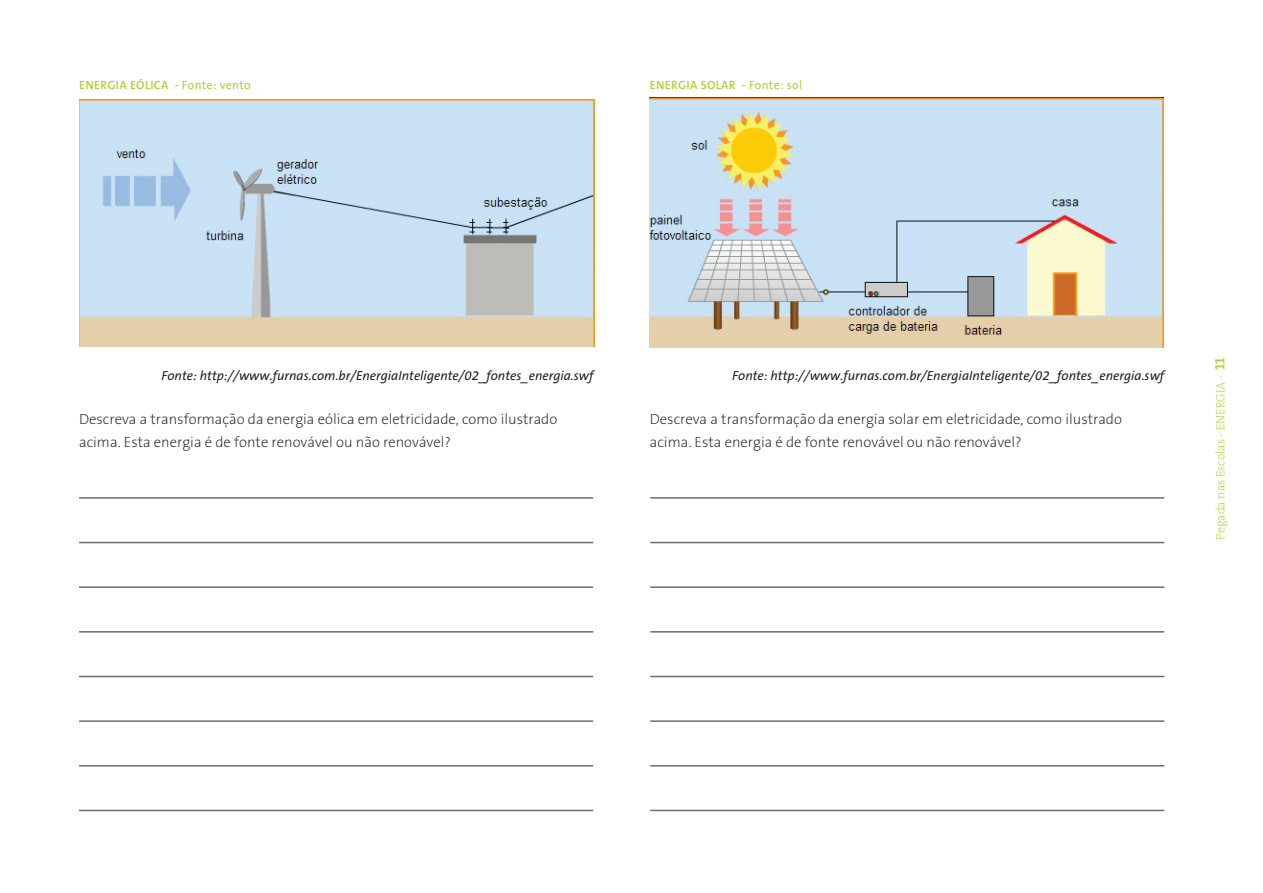
<style>
.page{position:relative;width:1263px;height:893px;background:#fff}
.page>*{position:absolute;margin:0;border:0;box-sizing:border-box;transform-origin:0 0}
.t1{font:200 14.7px/22.4px "The Sans B2";color:#231f20}
.t2{font:italic 13.2px "The Sans B5 Plain";color:#231f20}
.t3{font:600 12px "The Sans B6";letter-spacing:.025em;color:#aed036}
.t4{font:200 12px "The Serif 2";color:#aed036}
.s1{font-family:"The Sans B5 Plain";font-weight:400}
.s2{font-family:"The Serif 5";font-weight:400;font-size:18px}
</style>
<div class="page">
<hr style="left:79px;top:586px;width:514px;height:2px;background:#6c6d70">
<hr style="left:79px;top:631px;width:514px;height:2px;background:#6c6d70">
<hr style="left:79px;top:676px;width:514px;height:1px;background:#6c6d70">
<hr style="left:79px;top:720px;width:514px;height:2px;background:#6c6d70">
<hr style="left:79px;top:765px;width:514px;height:1px;background:#6c6d70">
<hr style="left:79px;top:810px;width:514px;height:1px;background:#6c6d70">
<hr style="left:79px;top:497px;width:514px;height:2px;background:#6c6d70">
<hr style="left:79px;top:542px;width:514px;height:1px;background:#6c6d70">
<hr style="left:650px;top:586px;width:514px;height:2px;background:#6c6d70">
<hr style="left:650px;top:631px;width:514px;height:2px;background:#6c6d70">
<hr style="left:650px;top:676px;width:514px;height:1px;background:#6c6d70">
<hr style="left:650px;top:720px;width:514px;height:2px;background:#6c6d70">
<hr style="left:650px;top:765px;width:514px;height:1px;background:#6c6d70">
<hr style="left:650px;top:810px;width:514px;height:1px;background:#6c6d70">
<hr style="left:650px;top:497px;width:514px;height:2px;background:#6c6d70">
<hr style="left:650px;top:542px;width:514px;height:1px;background:#6c6d70">
<img style="left:79px;top:99px;width:515px;height:247px">
<img style="left:650px;top:98px;width:514px;height:249px">
<p class="t3" style="left:79px;top:79px;width:173px">ENERGIA EÓLICA - <span class="s1">Fonte: vento</span></p>
<p class="t3" style="left:650px;top:79px;width:154px">ENERGIA SOLAR - <span class="s1">Fonte: sol</span></p>
<p class="t2" style="left:161px;top:368px;width:434px">Fonte: http://www.furnas.com.br/EnergiaInteligente/02_fontes_energia.swf</p>
<p class="t1" style="left:79px;top:409px;width:480px">Descreva a transformação da energia eólica em eletricidade, como ilustrado acima. Esta energia é de fonte renovável ou não renovável?</p>
<p class="t2" style="left:732px;top:368px;width:434px">Fonte: http://www.furnas.com.br/EnergiaInteligente/02_fontes_energia.swf</p>
<p class="t1" style="left:650px;top:409px;width:474px">Descreva a transformação da energia solar em eletricidade, como ilustrado acima. Esta energia é de fonte renovável ou não renovável?</p>
<p class="t4" style="left:1210px;top:540px;width:184px;rotate:-90deg">Pegada nas Escolas - ENERGIA - <span class="s2">11</span></p>
</div>
